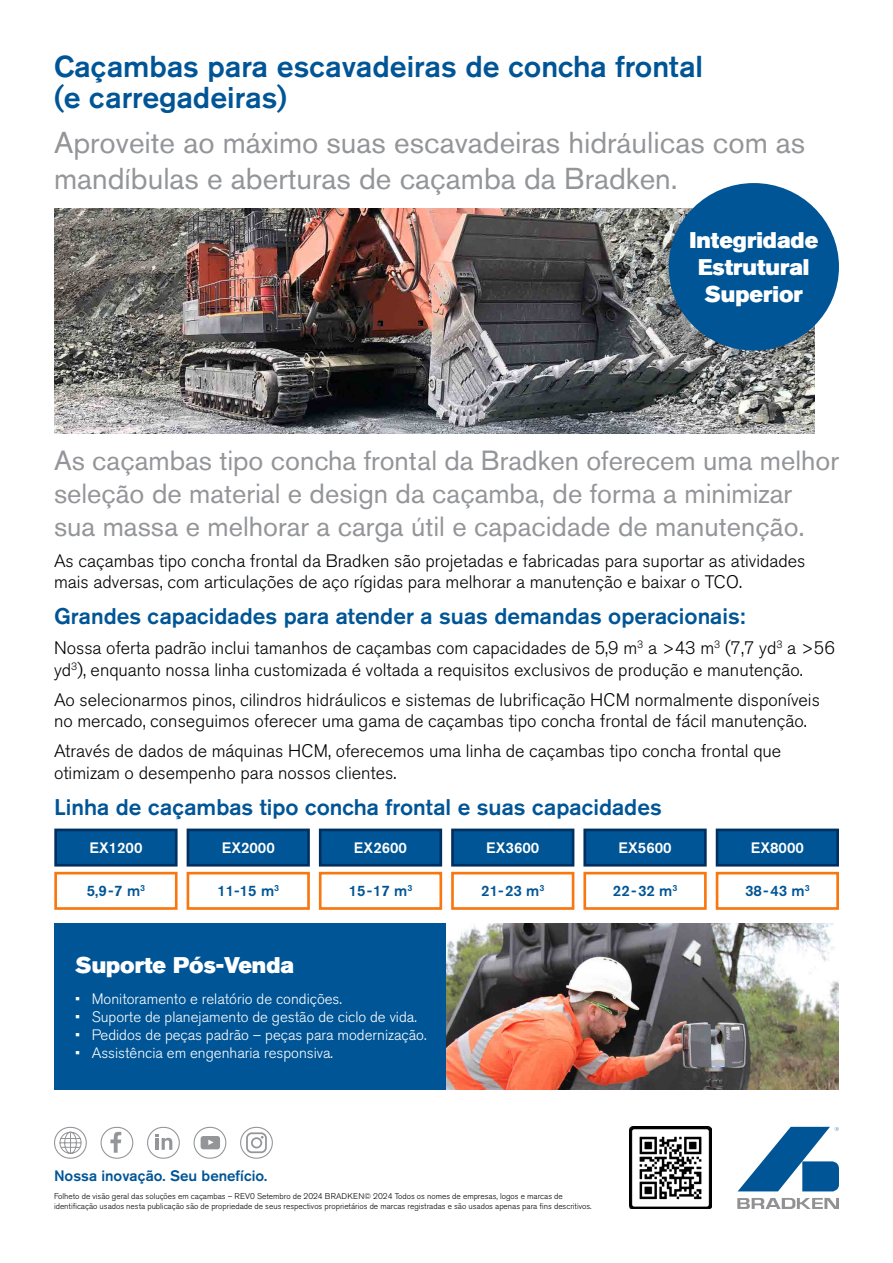
<style>
.page{position:relative;width:893px;height:1263px;background:#fff}
.page>*{position:absolute;margin:0;border:0;box-sizing:border-box;transform-origin:0 0}
.t1{font:30px/36px "Akzidenz Grotesk BE";color:#939598}
.t2{font:500 30px/31.5px "Akzidenz Grotesk BE";color:#005596}
.t3{font:27.45px/33px "Akzidenz Grotesk BE";color:#939598}
.t4{font:500 22.5px "Akzidenz Grotesk BE";color:#005596}
.t5{font:22.5px/27px "Akzidenz Grotesk BE Super";color:#fff;text-align:center}
.t6{font:300 18px/21.6px "Akzidenz Grotesk BE";color:#000}
.t7{font:300 15px "Akzidenz Grotesk BE";color:#fff}
.t8{font:500 15px "Akzidenz Grotesk BE";color:#005596}
.t9{font:500 15px "Akzidenz Grotesk BE";color:#fff}
.t10{font:300 8.25px/9.9px "Akzidenz Grotesk BE";color:#000}
</style>
<div class="page">
<svg style="left:738px;top:1127px;width:101px;height:64px"></svg>
<svg style="left:737px;top:1198px;width:102px;height:11px"></svg>
<img style="left:629px;top:1127px;width:82px;height:82px">
<div style="left:54px;top:1127px;width:33px;height:32px;border:1px solid #939598;border-radius:15px"></div>
<svg style="left:59px;top:1131px;width:23px;height:23px"></svg>
<div style="left:147px;top:1127px;width:33px;height:32px;border:1px solid #939598;border-radius:15px"></div>
<svg style="left:156px;top:1134px;width:17px;height:16px"></svg>
<div style="left:101px;top:1127px;width:32px;height:32px;border:1px solid #939598;border-radius:15px"></div>
<svg style="left:110px;top:1131px;width:11px;height:22px"></svg>
<div style="left:194px;top:1127px;width:32px;height:32px;border:1px solid #939598;border-radius:15px"></div>
<svg style="left:201px;top:1136px;width:19px;height:13px"></svg>
<div style="left:240px;top:1127px;width:33px;height:32px;border:1px solid #939598;border-radius:15px"></div>
<div style="left:251px;top:1137px;width:11px;height:11px;border:2px solid #939598;border-radius:50%"></div>
<div style="left:246px;top:1132px;width:21px;height:21px;border:2px solid #939598;border-radius:5px"></div>
<div style="left:54px;top:924px;width:392px;height:166px;background:#005596"></div>
<img style="left:446px;top:924px;width:393px;height:166px">
<div style="left:187px;top:828px;width:123px;height:38px;background:#005596;border:3px solid #00305f"></div>
<div style="left:54px;top:828px;width:124px;height:38px;background:#005596;border:3px solid #00305f"></div>
<div style="left:187px;top:872px;width:123px;height:38px;border:3px solid #f9770f"></div>
<div style="left:54px;top:872px;width:124px;height:38px;border:3px solid #f9770f"></div>
<div style="left:319px;top:828px;width:123px;height:38px;background:#005596;border:3px solid #00305f"></div>
<div style="left:319px;top:872px;width:123px;height:38px;border:3px solid #f9770f"></div>
<div style="left:451px;top:828px;width:123px;height:38px;background:#005596;border:3px solid #00305f"></div>
<div style="left:451px;top:872px;width:123px;height:38px;border:3px solid #f9770f"></div>
<div style="left:583px;top:828px;width:124px;height:38px;background:#005596;border:3px solid #00305f"></div>
<div style="left:583px;top:872px;width:124px;height:38px;border:3px solid #f9770f"></div>
<div style="left:716px;top:828px;width:123px;height:38px;background:#005596;border:3px solid #00305f"></div>
<div style="left:716px;top:872px;width:123px;height:38px;border:3px solid #f9770f"></div>
<img style="left:54px;top:209px;width:760px;height:224px">
<div style="left:669px;top:183px;width:170px;height:168px;background:#005596;border-radius:50%"></div>
<h1 class="t2" style="left:54px;top:50px;width:651px">Caçambas para escavadeiras de concha frontal (e carregadeiras)</h1>
<h1 class="t1" style="left:54px;top:124px;width:753px">Aproveite ao máximo suas escavadeiras hidráulicas com as mandíbulas e aberturas de caçamba da Bradken.</h1>
<p class="t5" style="left:689px;top:227px;width:130px">Integridade<br>Estrutural<br>Superior</p>
<h2 class="t3" style="left:54px;top:444px;width:786px">As caçambas tipo concha frontal da Bradken oferecem uma melhor seleção de material e design da caçamba, de forma a minimizar sua massa e melhorar a carga útil e capacidade de manutenção.</h2>
<p class="t6" style="left:54px;top:550px;width:753px">As caçambas tipo concha frontal da Bradken são projetadas e fabricadas para suportar as atividades mais adversas, com articulações de aço rígidas para melhorar a manutenção e baixar o TCO.</p>
<p class="t4" style="left:54px;top:602px;width:693px">Grandes capacidades para atender a suas demandas operacionais:</p>
<p class="t6" style="left:54px;top:637px;width:782px">Nossa oferta padrão inclui tamanhos de caçambas com capacidades de 5,9 m<sup>3</sup> a &gt;43 m<sup>3</sup> (7,7 yd<sup>3</sup> a &gt;56 yd<sup>3</sup>), enquanto nossa linha customizada é voltada a requisitos exclusivos de produção e manutenção.</p>
<p class="t6" style="left:54px;top:689px;width:767px">Ao selecionarmos pinos, cilindros hidráulicos e sistemas de lubrificação HCM normalmente disponíveis no mercado, conseguimos oferecer uma gama de caçambas tipo concha frontal de fácil manutenção.</p>
<p class="t6" style="left:54px;top:741px;width:729px">Através de dados de máquinas HCM, oferecemos uma linha de caçambas tipo concha frontal que otimizam o desempenho para nossos clientes.</p>
<p class="t4" style="left:54px;top:793px;width:609px">Linha de caçambas tipo concha frontal e suas capacidades</p>
<p class="t9" style="left:89px;top:839px;width:55px">EX1200</p>
<p class="t9" style="left:222px;top:839px;width:55px">EX2000</p>
<p class="t8" style="left:217px;top:882px;width:63px">11-15 m<sup>3</sup></p>
<p class="t9" style="left:354px;top:839px;width:55px">EX2600</p>
<p class="t8" style="left:349px;top:882px;width:65px">15-17 m<sup>3</sup></p>
<p class="t9" style="left:486px;top:839px;width:55px">EX3600</p>
<p class="t8" style="left:481px;top:882px;width:64px">21-23 m<sup>3</sup></p>
<p class="t9" style="left:618px;top:839px;width:55px">EX5600</p>
<p class="t8" style="left:613px;top:882px;width:66px">22-32 m<sup>3</sup></p>
<p class="t9" style="left:751px;top:839px;width:55px">EX8000</p>
<p class="t8" style="left:745px;top:882px;width:66px">38-43 m<sup>3</sup></p>
<p class="t8" style="left:87px;top:882px;width:60px">5,9-7 m<sup>3</sup></p>
<p class="t5" style="left:75px;top:952px;width:220px">Suporte Pós-Venda</p>
<p class="t7" style="left:75px;top:990px;width:268px">• Monitoramento e relatório de condições.</p>
<p class="t7" style="left:75px;top:1008px;width:343px">• Suporte de planejamento de gestão de ciclo de vida.</p>
<p class="t7" style="left:75px;top:1026px;width:353px">• Pedidos de peças padrão – peças para modernização.</p>
<p class="t7" style="left:75px;top:1044px;width:259px">• Assistência em engenharia responsiva.</p>
<p class="t8" style="left:54px;top:1166px;width:215px">Nossa inovação. Seu benefício.</p>
<p class="t10" style="left:54px;top:1191px;width:539px">Folheto de visão geral das soluções em caçambas – REV0 Setembro de 2024 BRADKEN© 2024 Todos os nomes de empresas, logos e marcas de identificação usados nesta publicação são de propriedade de seus respectivos proprietários de marcas registradas e são usados apenas para fins descritivos.</p>
</div>
